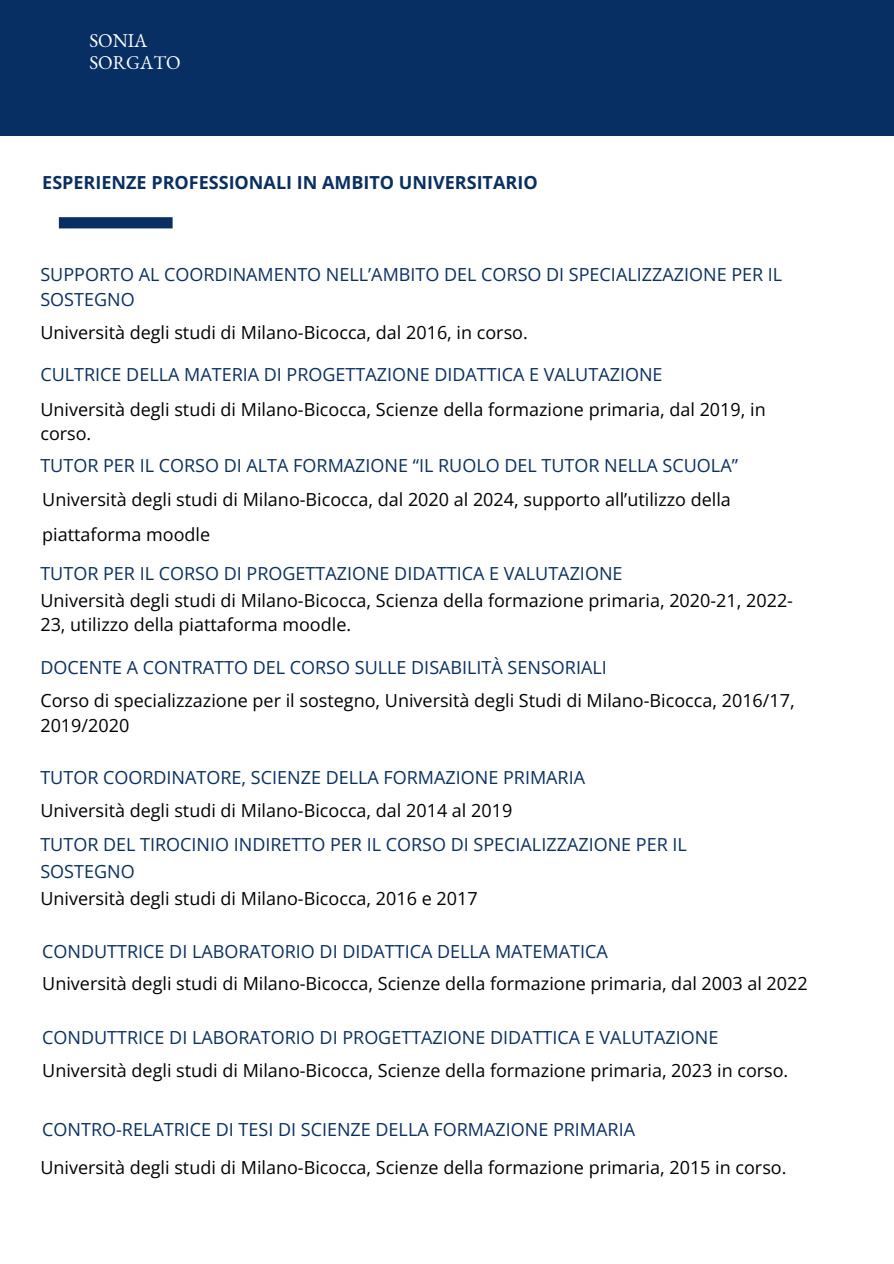
<style>
.page{position:relative;width:894px;height:1264px;background:#fff}
.page>*{position:absolute;margin:0;border:0;box-sizing:border-box;transform-origin:0 0}
.t1{font:19.05px/21.3px "EB Garamond";color:#fff}
.t2{font:18px/34.8px "Open Sans";color:#000}
.t3{font:18px/24.8px "Open Sans";color:#082f64}
.t4{font:700 18px "Open Sans";color:#082f64}
</style>
<div class="page">
<div style="left:0;top:0;width:892px;height:136px;background:#082f64"></div>
<div style="left:59px;top:217px;width:113px;height:11px;background:#082f64"></div>
<h2 class="t1" style="left:89px;top:30px;width:93px">SONIA<br>SORGATO</h2>
<h1 class="t4" style="left:42px;top:169px;width:496px">ESPERIENZE PROFESSIONALI IN AMBITO UNIVERSITARIO</h1>
<p class="t3" style="left:40px;top:261px;width:743px">SUPPORTO AL COORDINAMENTO NELL’AMBITO DEL CORSO DI SPECIALIZZAZIONE PER IL<br>SOSTEGNO</p>
<p class="t2" style="left:40px;top:315px;width:488px">Università degli studi di Milano-Bicocca, dal 2016, in corso.</p>
<p class="t3" style="left:40px;top:361px;width:623px">CULTRICE DELLA MATERIA DI PROGETTAZIONE DIDATTICA E VALUTAZIONE</p>
<p class="t2" style="left:40px;top:391px;width:726px">Università degli studi di Milano-Bicocca, Scienze della formazione primaria, dal 2019, in</p>
<p class="t2" style="left:40px;top:415px;width:52px">corso.</p>
<p class="t3" style="left:40px;top:453px;width:699px">TUTOR PER IL CORSO DI ALTA FORMAZIONE “IL RUOLO DEL TUTOR NELLA SCUOLA”</p>
<p class="t2" style="left:42px;top:482px;width:690px">Università degli studi di Milano-Bicocca, dal 2020 al 2024, supporto all’utilizzo della piattaforma moodle</p>
<p class="t3" style="left:40px;top:560px;width:583px">TUTOR PER IL CORSO DI PROGETTAZIONE DIDATTICA E VALUTAZIONE</p>
<p class="t2" style="left:40px;top:582px;width:754px">Università degli studi di Milano-Bicocca, Scienza della formazione primaria, 2020-21, 2022-</p>
<p class="t2" style="left:40px;top:607px;width:312px">23, utilizzo della piattaforma moodle.</p>
<p class="t3" style="left:40px;top:655px;width:567px">DOCENTE A CONTRATTO DEL CORSO SULLE DISABILITÀ SENSORIALI</p>
<p class="t2" style="left:40px;top:682px;width:755px">Corso di specializzazione per il sostegno, Università degli Studi di Milano-Bicocca, 2016/17,</p>
<p class="t2" style="left:40px;top:707px;width:90px">2019/2020</p>
<p class="t3" style="left:40px;top:765px;width:546px">TUTOR COORDINATORE, SCIENZE DELLA FORMAZIONE PRIMARIA</p>
<p class="t2" style="left:40px;top:792px;width:473px">Università degli studi di Milano-Bicocca, dal 2014 al 2019</p>
<p class="t3" style="left:40px;top:831px;width:648px">TUTOR DEL TIROCINIO INDIRETTO PER IL CORSO DI SPECIALIZZAZIONE PER IL</p>
<p class="t3" style="left:40px;top:858px;width:96px">SOSTEGNO</p>
<p class="t2" style="left:40px;top:880px;width:438px">Università degli studi di Milano-Bicocca, 2016 e 2017</p>
<p class="t3" style="left:42px;top:938px;width:567px">CONDUTTRICE DI LABORATORIO DI DIDATTICA DELLA MATEMATICA</p>
<p class="t2" style="left:42px;top:965px;width:766px">Università degli studi di Milano-Bicocca, Scienze della formazione primaria, dal 2003 al 2022</p>
<p class="t3" style="left:42px;top:1024px;width:677px">CONDUTTRICE DI LABORATORIO DI PROGETTAZIONE DIDATTICA E VALUTAZIONE</p>
<h2 class="t2" style="left:42px;top:1053px;width:747px">Università degli studi di Milano-Bicocca, Scienze della formazione primaria, 2023 in corso.</h2>
<p class="t3" style="left:42px;top:1116px;width:594px">CONTRO-RELATRICE DI TESI DI SCIENZE DELLA FORMAZIONE PRIMARIA</p>
<p class="t2" style="left:40px;top:1149px;width:747px">Università degli studi di Milano-Bicocca, Scienze della formazione primaria, 2015 in corso.</p>
</div>
